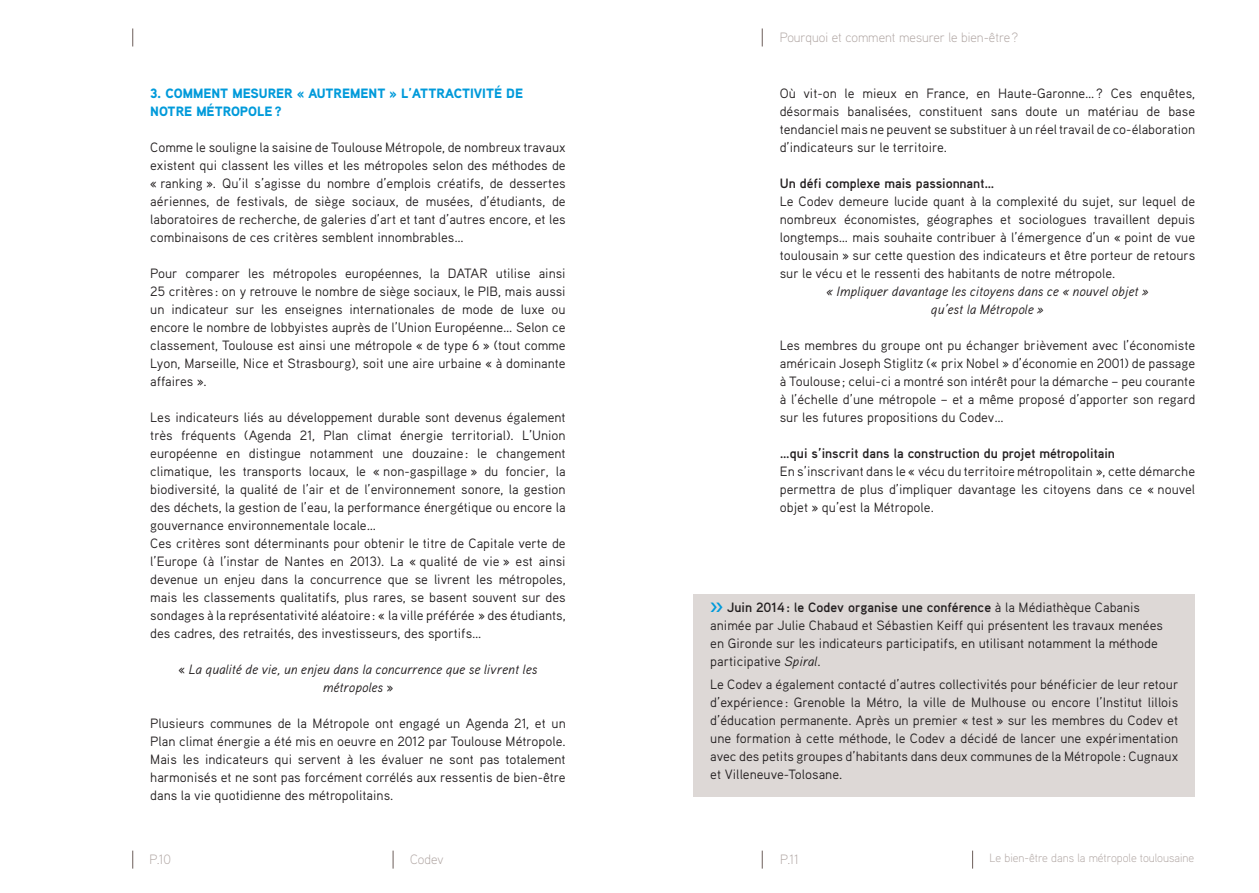
<style>
.page{position:relative;width:1259px;height:893px;background:#fff}
.page>*{position:absolute;margin:0;border:0;box-sizing:border-box;transform-origin:0 0}
.t1{font:13.5px/18px "Aaux Pro";color:#231f20;text-align:justify}
.t2{font:italic 13.5px/18px "Aaux Pro";color:#231f20;text-align:center}
.t3{font:700 13.5px "Aaux Pro";color:#231f20}
.t4{font:900 13.5px/18px "Aaux Pro";color:#009ada}
.t5{font:300 13.5px "Aaux Pro";color:#b1a7a4}
.t6{font:300 12px "Aaux Pro";color:#b1a7a4}
.s1{font-style:normal}
.s2{font-weight:900;color:#009ada}
.s3{font-weight:700}
.s4{font-style:italic}
</style>
<div class="page">
<svg style="left:762px;top:851px;width:1px;height:18px"></svg>
<svg style="left:762px;top:28px;width:1px;height:18px"></svg>
<svg style="left:972px;top:851px;width:1px;height:18px"></svg>
<svg style="left:393px;top:851px;width:1px;height:18px"></svg>
<svg style="left:132px;top:851px;width:1px;height:18px"></svg>
<svg style="left:132px;top:28px;width:1px;height:18px"></svg>
<div style="left:693px;top:594px;width:502px;height:203px;background:#ddd8d6"></div>
<p class="t4" style="left:150px;top:84px;width:374px">3. COMMENT MESURER « AUTREMENT » L’ATTRACTIVITÉ DE<br>NOTRE MÉTROPOLE?</p>
<p class="t1" style="left:150px;top:138px;width:417px">Comme le souligne la saisine de Toulouse Métropole, de nombreux travaux existent qui classent les villes et les métropoles selon des méthodes de « ranking ». Qu’il s’agisse du nombre d’emplois créatifs, de dessertes aériennes, de festivals, de siège sociaux, de musées, d’étudiants, de laboratoires de recherche, de galeries d’art et tant d’autres encore, et les combinaisons de ces critères semblent innombrables…</p>
<p class="t1" style="left:150px;top:264px;width:417px">Pour comparer les métropoles européennes, la DATAR utilise ainsi 25 critères : on y retrouve le nombre de siège sociaux, le PIB, mais aussi un indicateur sur les enseignes internationales de mode de luxe ou encore le nombre de lobbyistes auprès de l’U nion Européenne… Selon ce classement, Toulouse est ainsi une métropole « de type 6 » (tout comme Lyon, Marseille, Nice et Strasbourg), soit une aire urbaine « à dominante affaires ».</p>
<p class="t1" style="left:150px;top:408px;width:417px;text-align:left">Les indicateurs liés au développement durable sont devenus également très fréquents (Agenda 21, Plan climat énergie territorial). L’U nion européenne en distingue notamment une douzaine: le changement climatique, les transports locaux, le « non-gaspillage » du foncier, la biodiversité, la qualité de l’air et de l’environnement sonore, la gestion des déchets, la gestion de l’eau, la performance énergétique ou encore la gouvernance environnementale locale…<br>Ces critères sont déterminants pour obtenir le titre de Capitale verte de l’Europe (à l’instar de Nantes en 2013). La « qualité de vie » est ainsi devenue un enjeu dans la concurrence que se livrent les métropoles, mais les classements qualitatifs, plus rares, se basent souvent sur des sondages à la représentativité aléatoire: « la ville préférée » des étudiants, des cadres, des retraités, des investisseurs, des sportifs…</p>
<p class="t2" style="left:179px;top:660px;width:360px"><span class="s1">«</span> La qualité de vie, un enjeu dans la concurrence que se livrent les métropoles <span class="s1">»</span></p>
<p class="t1" style="left:150px;top:714px;width:417px">Plusieurs communes de la Métropole ont engagé un Agenda 21, et un Plan climat énergie a été mis en oeuvre en 2012 par Toulouse Métropole.<br>Mais les indicateurs qui servent à les évaluer ne sont pas totalement harmonisés et ne sont pas forcément corrélés aux ressentis de bien-être dans la vie quotidienne des métropolitains.</p>
<p class="t5" style="left:150px;top:850px;width:23px">P.10</p>
<p class="t5" style="left:410px;top:850px;width:35px">Codev</p>
<p class="t5" style="left:780px;top:28px;width:240px">Pourquoi et comment mesurer le bien-être ?</p>
<p class="t1" style="left:780px;top:84px;width:417px">Où vit-on le mieux en France, en Haute-Garonne…? Ces enquêtes, désormais banalisées, constituent sans doute un matériau de base tendanciel mais ne peuvent se substituer à un réel travail de co-élaboration d’indicateurs sur le territoire.</p>
<p class="t3" style="left:780px;top:175px;width:216px">Un défi complexe mais passionnant…</p>
<p class="t1" style="left:780px;top:192px;width:417px">Le Codev demeure lucide quant à la complexité du sujet, sur lequel de nombreux économistes, géographes et sociologues travaillent depuis longtemps… mais souhaite contribuer à l’émergence d’un « point de vue toulousain » sur cette question des indicateurs et être porteur de retours sur le vécu et le ressenti des habitants de notre métropole.</p>
<p class="t2" style="left:826px;top:282px;width:324px">« Impliquer davantage les citoyens dans ce « nouvel objet » qu’est la Métropole »</p>
<p class="t1" style="left:780px;top:336px;width:417px">Les membres du groupe ont pu échanger brièvement avec l’économiste américain Joseph Stiglitz (« prix Nobel » d’économie en 2001) de passage à Toulouse; celui-ci a montré son intérêt pour la démarche – peu courante à l’échelle d’une métropole – et a même proposé d’apporter son regard sur les futures propositions du Codev…</p>
<p class="t3" style="left:780px;top:445px;width:337px">…qui s’inscrit dans la construction du projet métropolitain</p>
<p class="t1" style="left:780px;top:462px;width:417px">En s’inscrivant dans le « vécu du territoire métropolitain », cette démarche permettra de plus d’impliquer davantage les citoyens dans ce « nouvel objet » qu’est la Métropole.</p>
<p class="t1" style="left:710px;top:598px;width:454px;text-align:left"><span class="s2">&gt;&gt;</span> <span class="s3">Juin 2014: le Codev organise une conférence</span> à la Médiathèque Cabanis animée par Julie Chabaud et Sébastien Keiff qui présentent les travaux menées en Gironde sur les indicateurs participatifs, en utilisant notamment la méthode participative <span class="s4">Spiral</span>.</p>
<p class="t1" style="left:710px;top:675px;width:469px">Le Codev a également contacté d’autres collectivités pour bénéficier de leur retour d’expérience: Grenoble la Métro, la ville de Mulhouse ou encore l’Institut lillois d’éducation permanente. Après un premier « test » sur les membres du Codev et une formation à cette méthode, le Codev a décidé de lancer une expérimentation avec des petits groupes d’habitants dans deux communes de la Métropole : Cugnaux et Villeneuve-Tolosane.</p>
<p class="t5" style="left:780px;top:850px;width:20px">P.11</p>
<p class="t6" style="left:989px;top:850px;width:206px">Le bien-être dans la métropole toulousaine</p>
</div>
